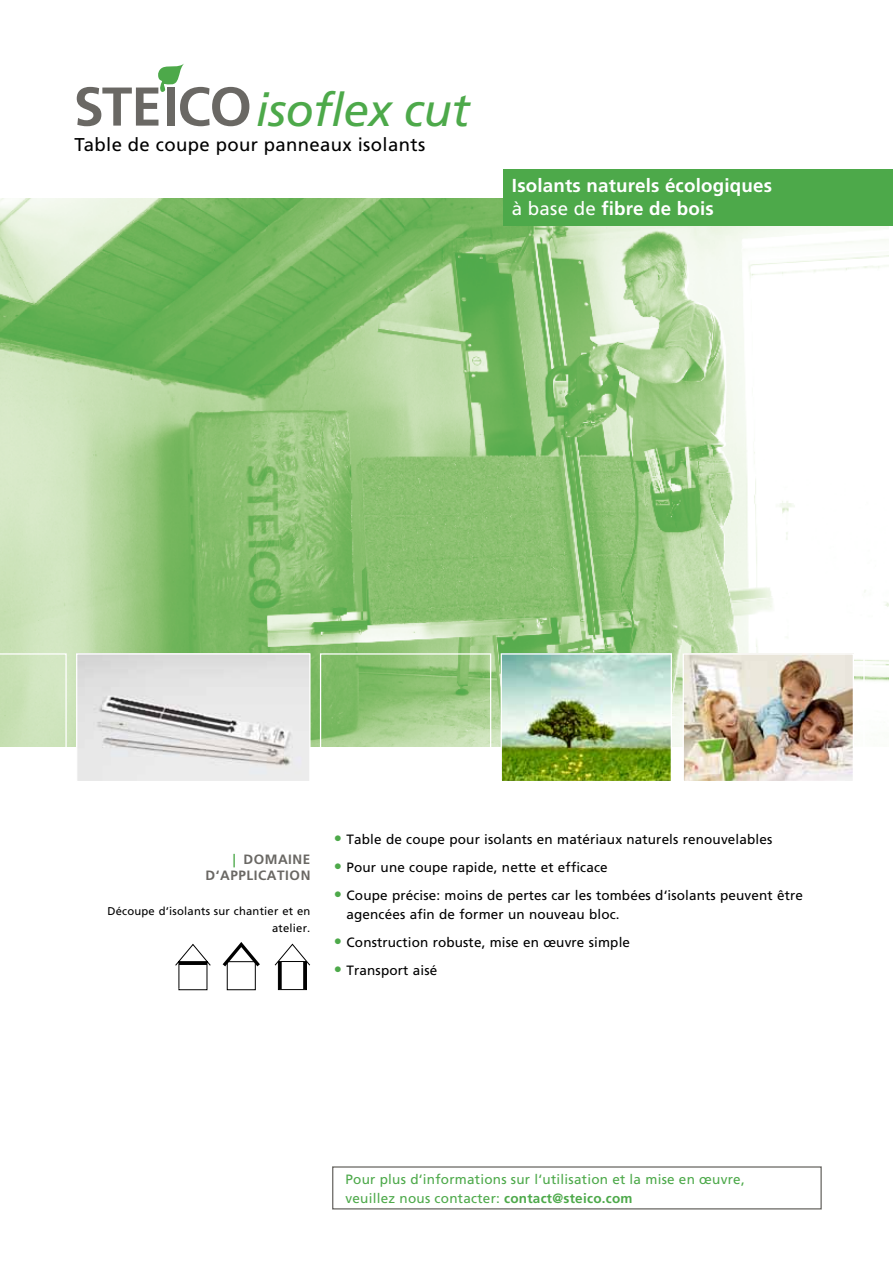
<style>
.page{position:relative;width:893px;height:1263px;background:#fff}
.page>*{position:absolute;margin:0;border:0;box-sizing:border-box;transform-origin:0 0}
.t1{font:italic 46.2px "Frutiger";letter-spacing:-.01em;color:#4da94a}
.t2{font:700 18.75px/22.5px "Frutiger";letter-spacing:.01em;color:#fff}
.t3{font:18.6px "Frutiger";letter-spacing:.02em;color:#000}
.t4{font:13.5px/18.8px "Frutiger";letter-spacing:.01em;color:#000}
.t5{font:13.5px/18.8px "Frutiger";letter-spacing:.02em;color:#4da94a}
.t6{font:700 13.5px/16.5px "Frutiger";letter-spacing:.04em;color:#6a6864;text-align:right}
.t7{font:11.25px/16.5px "Frutiger";letter-spacing:.02em;color:#000;text-align:right}
.s1{font-weight:400}
.s2{color:#4da94a}
.s3{font-weight:700;font-size:16.5px;color:#4da94a}
.s4{font-weight:700}
</style>
<div class="page">
<div style="left:332px;top:1166px;width:490px;height:43px;border:1px solid #6a6864"></div>
<img style="left:0;top:199px;width:889px;height:548px">
<svg style="left:77px;top:64px;width:172px;height:62px"></svg>
<div style="left:278px;top:961px;width:29px;height:29px;border:1px solid #000"></div>
<svg style="left:274px;top:943px;width:36px;height:23px"></svg>
<svg style="left:278px;top:961px;width:4px;height:28px"></svg>
<hr style="left:303px;top:961px;width:3px;height:28px;background:#000">
<div style="left:227px;top:961px;width:29px;height:29px;border:1px solid #000"></div>
<svg style="left:222px;top:942px;width:38px;height:28px"></svg>
<div style="left:503px;top:169px;width:390px;height:57px;background:#4da94a"></div>
<svg style="left:0;top:653px;width:67px;height:94px;background:#cee3bc"></svg>
<svg style="left:863px;top:653px;width:26px;height:94px"></svg>
<div style="left:320px;top:653px;width:171px;height:129px;border:1px solid #fff"></div>
<img style="left:503px;top:655px;width:167px;height:125px">
<div style="left:501px;top:653px;width:171px;height:129px;border:1px solid #fff"></div>
<img style="left:685px;top:655px;width:167px;height:125px">
<div style="left:683px;top:653px;width:171px;height:129px;border:1px solid #fff"></div>
<img style="left:78px;top:655px;width:231px;height:125px">
<div style="left:76px;top:653px;width:235px;height:129px;border:1px solid #fff"></div>
<svg style="left:175px;top:943px;width:36px;height:47px"></svg>
<hr style="left:179px;top:962px;width:28px;height:3px;background:#000">
<h1 class="t1" style="left:256px;top:83px;width:215px">isoflex cut</h1>
<h3 class="t3" style="left:75px;top:134px;width:352px">Table de coupe pour panneaux isolants</h3>
<h2 class="t2" style="left:512px;top:175px;width:262px">Isolants naturels écologiques <span class="s1">à base de</span> fibre de bois</h2>
<p class="t6" style="left:206px;top:851px;width:106px"><span class="s2">|</span> domaine d‘application</p>
<p class="t7" style="left:107px;top:903px;width:205px">Découpe d‘isolants sur chantier et en atelier.</p>
<p class="t4" style="left:334px;top:830px;width:440px"><span class="s3">•</span> Table de coupe pour isolants en matériaux naturels renouvelables</p>
<p class="t4" style="left:334px;top:858px;width:275px"><span class="s3">•</span> Pour une coupe rapide, nette et efficace</p>
<p class="t4" style="left:347px;top:886px;width:458px;text-indent:-13px"><span class="s3">•</span> Coupe précise: moins de pertes car les tombées d‘isolants peuvent être agencées afin de former un nouveau bloc.</p>
<p class="t4" style="left:334px;top:933px;width:298px"><span class="s3">•</span> Construction robuste, mise en œuvre simple</p>
<p class="t4" style="left:334px;top:961px;width:105px"><span class="s3">•</span> Transport aisé</p>
<p class="t5" style="left:345px;top:1170px;width:401px">Pour plus d‘informations sur l‘utilisation et la mise en œuvre, veuillez nous contacter: <span class="s4">contact@steico.com</span></p>
</div>
